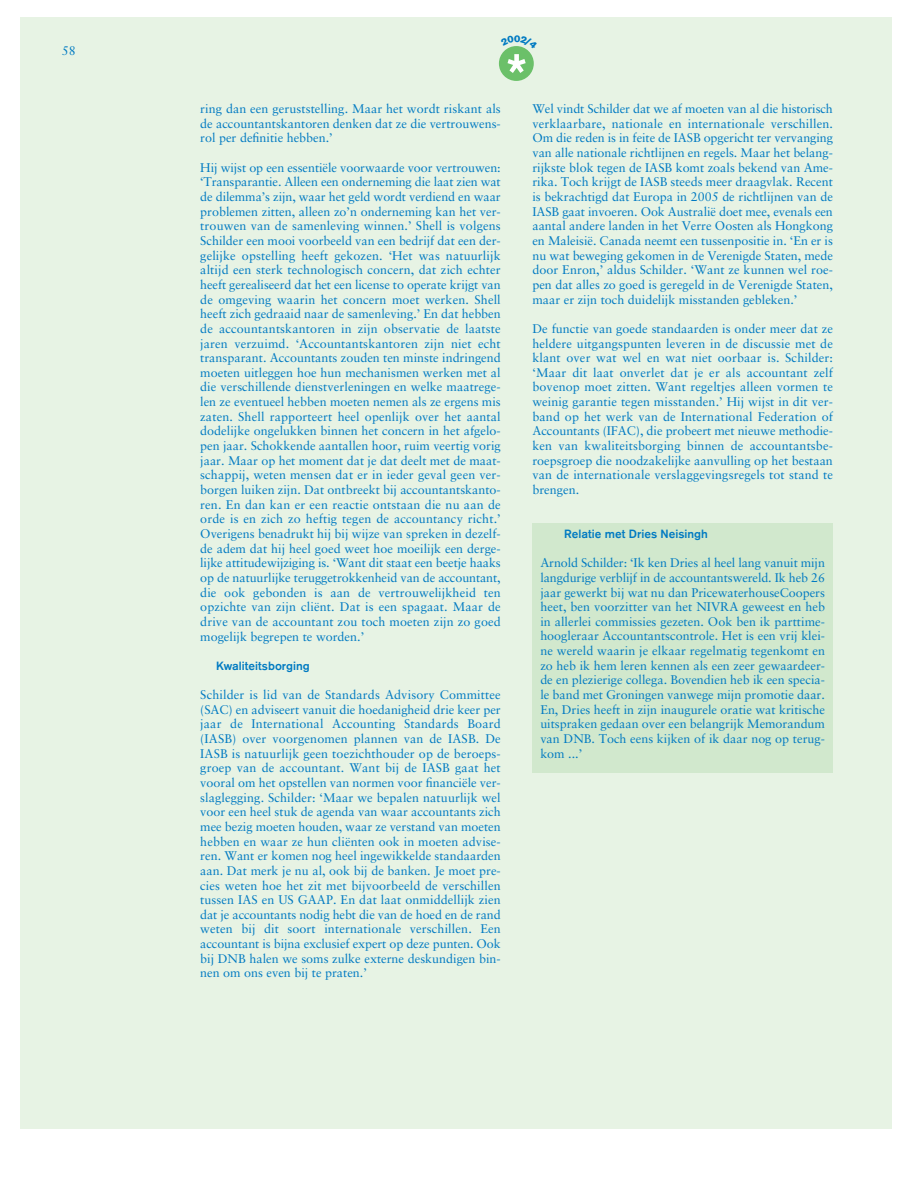
<style>
.page{position:relative;width:918px;height:1188px;background:#fff}
.page>*{position:absolute;margin:0;border:0;box-sizing:border-box;transform-origin:0 0}
.t1{font:12.6px/14.7px "Sabon";color:#007ac2;text-align:justify}
.t2{font:500 12.6px "Accius T";color:#007ac2}
.t3{font:900 9.9px "Accius T";color:#007ac2}
</style>
<div class="page">
<div style="left:21px;top:18px;width:871px;height:1110px;background:#e7f3e4"></div>
<div style="left:499px;top:46px;width:35px;height:35px;background:#6bc069;border-radius:50%"></div>
<div style="left:532px;top:523px;width:301px;height:249px;background:#d1e8cd"></div>
<svg style="left:501px;top:46px;width:33px;height:27px"></svg>
<p class="t1" style="left:62px;top:44px;width:15px">58</p>
<p class="t3" style="left:514px;top:35px;width:8px">0</p>
<p class="t1" style="left:200px;top:103px;width:302px">ring dan een geruststelling. Maar het wordt riskant als de accountantskantoren denken dat ze die vertrouwens&shy;rol per definitie hebben.’</p>
<p class="t1" style="left:200px;top:161px;width:302px">Hij wijst op een essentiële voorwaarde voor vertrouwen: ‘Transparantie. Alleen een onderneming die laat zien wat de dilemma’s zijn, waar het geld wordt verdiend en waar problemen zitten, alleen zo’n onderneming kan het ver&shy;trouwen van de samenleving winnen.’ Shell is volgens Schilder een mooi voorbeeld van een bedrijf dat een der&shy;gelijke opstelling heeft gekozen. ‘Het was natuurlijk altijd een sterk technologisch concern, dat zich echter heeft gerealiseerd dat het een license to operate krijgt van de omgeving waarin het concern moet werken. Shell heeft zich gedraaid naar de samenleving.’ En dat hebben de accountantskantoren in zijn observatie de laatste jaren verzuimd. ‘Accountantskantoren zijn niet echt transparant. Accountants zouden ten minste indringend moeten uitleggen hoe hun mechanismen werken met al die verschillende dienstverleningen en welke maatrege&shy;len ze eventueel hebben moeten nemen als ze ergens mis zaten. Shell rapporteert heel openlijk over het aantal dodelijke ongelukken binnen het concern in het afgelo&shy;pen jaar. Schokkende aantallen hoor, ruim veertig vorig jaar. Maar op het moment dat je dat deelt met de maat&shy;schappij, weten mensen dat er in ieder geval geen ver&shy;borgen luiken zijn. Dat ontbreekt bij accountantskanto&shy;ren. En dan kan er een reactie ontstaan die nu aan de orde is en zich zo heftig tegen de accountancy richt.’ Overigens benadrukt hij bij wijze van spreken in dezelf&shy;de adem dat hij heel goed weet hoe moeilijk een derge&shy;lijke attitudewijziging is. ‘Want dit staat een beetje haaks op de natuurlijke teruggetrokkenheid van de accountant, die ook gebonden is aan de vertrouwelijkheid ten opzichte van zijn cliënt. Dat is een spagaat. Maar de drive van de accountant zou toch moeten zijn zo goed mogelijk begrepen te worden.’</p>
<p class="t2" style="left:216px;top:662px;width:95px">Kwaliteitsborging</p>
<p class="t1" style="left:200px;top:688px;width:302px">Schilder is lid van de Standards Advisory Committee (SAC) en adviseert vanuit die hoedanigheid drie keer per jaar de International Accounting Standards Board (IASB) over voorgenomen plannen van de IASB. De IASB is natuurlijk geen toezichthouder op de beroeps&shy;groep van de accountant. Want bij de IASB gaat het vooral om het opstellen van normen voor financiële ver&shy;slaglegging. Schilder: ‘Maar we bepalen natuurlijk wel voor een heel stuk de agenda van waar accountants zich mee bezig moeten houden, waar ze verstand van moeten hebben en waar ze hun cliënten ook in moeten advise&shy;ren. Want er komen nog heel ingewikkelde standaarden aan. Dat merk je nu al, ook bij de banken. Je moet pre&shy;cies weten hoe het zit met bijvoorbeeld de verschillen tussen IAS en US GAAP. En dat laat onmiddellijk zien dat je accountants nodig hebt die van de hoed en de rand weten bij dit soort internationale verschillen. Een accountant is bijna exclusief expert op deze punten. Ook bij DNB halen we soms zulke externe deskundigen bin&shy;nen om ons even bij te praten.’</p>
<p class="t1" style="left:532px;top:103px;width:302px">Wel vindt Schilder dat we af moeten van al die historisch verklaarbare, nationale en internationale verschillen.<br>Om die reden is in feite de IASB opgericht ter vervanging van alle nationale richtlijnen en regels. Maar het belang&shy;rijkste blok tegen de IASB komt zoals bekend van Ame&shy;rika. Toch krijgt de IASB steeds meer draagvlak. Recent is bekrachtigd dat Europa in 2005 de richtlijnen van de IASB gaat invoeren. Ook Australië doet mee, evenals een aantal andere landen in het Verre Oosten als Hongkong en Maleisië. Canada neemt een tussenpositie in. ‘En er is nu wat beweging gekomen in de Verenigde Staten, mede door Enron,’ aldus Schilder. ‘Want ze kunnen wel roe&shy;pen dat alles zo goed is geregeld in de Verenigde Staten, maar er zijn toch duidelijk misstanden gebleken.’</p>
<p class="t1" style="left:532px;top:322px;width:302px">De functie van goede standaarden is onder meer dat ze heldere uitgangspunten leveren in de discussie met de klant over wat wel en wat niet oorbaar is. Schilder: ‘Maar dit laat onverlet dat je er als accountant zelf bovenop moet zitten. Want regeltjes alleen vormen te weinig garantie tegen misstanden.’ Hij wijst in dit ver&shy;band op het werk van de International Federation of Accountants (IFAC), die probeert met nieuwe methodie&shy;ken van kwaliteitsborging binnen de accountantsbe&shy;roepsgroep die noodzakelijke aanvulling op het bestaan van de internationale verslaggevingsregels tot stand te brengen.</p>
<p class="t2" style="left:564px;top:530px;width:145px">Relatie met Dries Neisingh</p>
<p class="t1" style="left:540px;top:557px;width:286px">Arnold Schilder: ‘Ik ken Dries al heel lang vanuit mijn langdurige verblijf in de accountantswereld. Ik heb 26 jaar gewerkt bij wat nu dan PricewaterhouseCoopers heet, ben voorzitter van het NIVRA geweest en heb in allerlei commissies gezeten. Ook ben ik parttime&shy;hoogleraar Accountantscontrole. Het is een vrij klei&shy;ne wereld waarin je elkaar regelmatig tegenkomt en zo heb ik hem leren kennen als een zeer gewaardeer&shy;de en plezierige collega. Bovendien heb ik een specia&shy;le band met Groningen vanwege mijn promotie daar.<br>En, Dries heeft in zijn inaugurele oratie wat kritische uitspraken gedaan over een belangrijk Memorandum van DNB. Toch eens kijken of ik daar nog op terug&shy;kom ...’</p>
</div>
